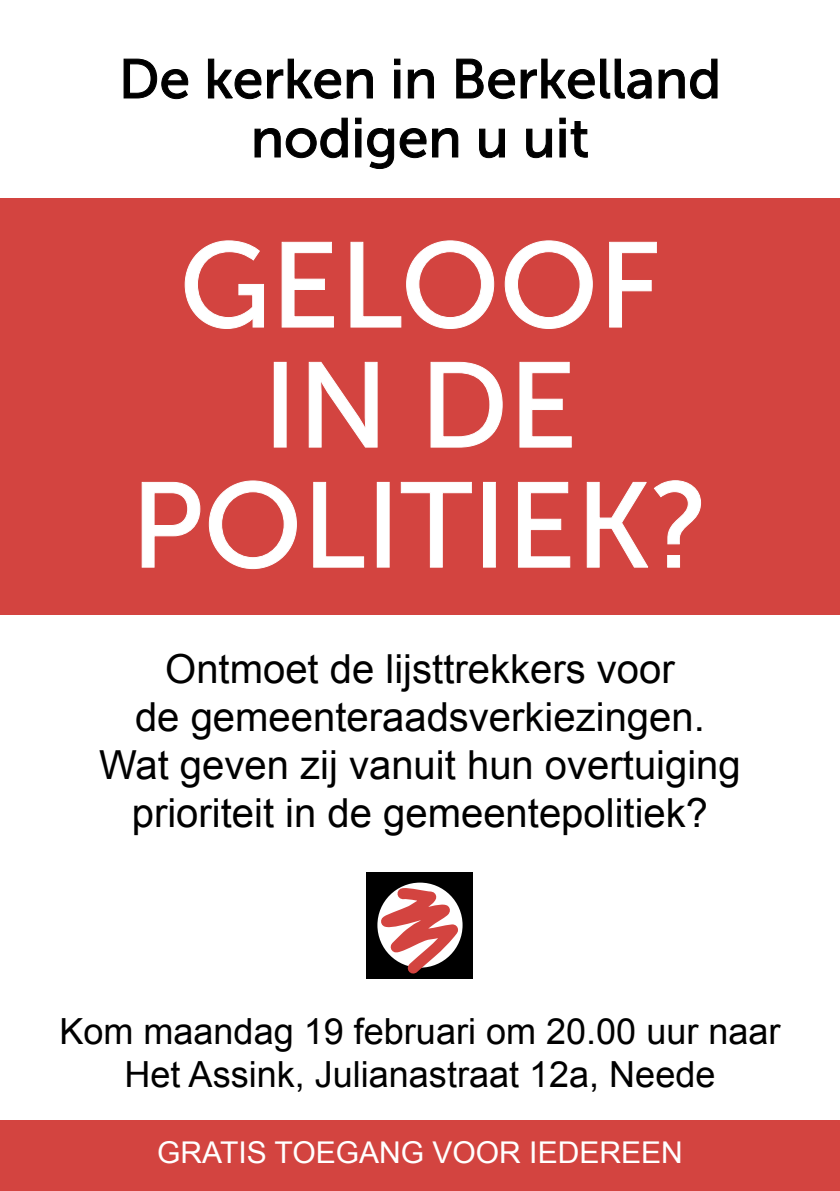
<style>
.page{position:relative;width:840px;height:1191px;background:#fff}
.page>*{position:absolute;margin:0;border:0;box-sizing:border-box;transform-origin:0 0}
.t1{font:120px/120px "Museo Sans 500";color:#fff;text-align:center}
.t2{font:55px/59px "Museo Sans 500";color:#000;text-align:center}
.t3{font:40px/48px "Arial";color:#000;text-align:center}
.t4{font:36px/43.2px "Arial";color:#000;text-align:center}
.t5{font:30px "Arial";color:#fff}
</style>
<div class="page">
<div style="left:0;top:198px;width:839px;height:416px;background:#d34440"></div>
<svg style="left:123px;top:58px;width:66px;height:42px"></svg>
<svg style="left:207px;top:58px;width:166px;height:42px"></svg>
<svg style="left:394px;top:59px;width:6px;height:6px"></svg>
<div style="left:394px;top:70px;width:6px;height:28px;border:1px solid #000"></div>
<svg style="left:407px;top:69px;width:27px;height:30px"></svg>
<svg style="left:456px;top:58px;width:195px;height:42px"></svg>
<svg style="left:658px;top:58px;width:59px;height:42px"></svg>
<svg style="left:254px;top:117px;width:94px;height:42px"></svg>
<svg style="left:355px;top:118px;width:103px;height:51px"></svg>
<svg style="left:479px;top:128px;width:26px;height:31px"></svg>
<svg style="left:526px;top:128px;width:26px;height:31px"></svg>
<svg style="left:559px;top:118px;width:29px;height:40px"></svg>
<svg style="left:184px;top:240px;width:80px;height:89px"></svg>
<svg style="left:281px;top:241px;width:53px;height:87px"></svg>
<svg style="left:350px;top:240px;width:144px;height:89px"></svg>
<svg style="left:504px;top:240px;width:89px;height:89px"></svg>
<svg style="left:609px;top:241px;width:48px;height:87px"></svg>
<div style="left:273px;top:362px;width:13px;height:85px;border:1px solid #fff"></div>
<svg style="left:308px;top:361px;width:70px;height:87px"></svg>
<svg style="left:430px;top:361px;width:73px;height:87px"></svg>
<svg style="left:519px;top:361px;width:53px;height:87px"></svg>
<svg style="left:141px;top:481px;width:60px;height:87px"></svg>
<svg style="left:208px;top:480px;width:89px;height:89px"></svg>
<svg style="left:313px;top:481px;width:51px;height:87px"></svg>
<div style="left:376px;top:482px;width:13px;height:85px;border:1px solid #fff"></div>
<svg style="left:400px;top:481px;width:72px;height:87px"></svg>
<div style="left:482px;top:482px;width:13px;height:85px;border:1px solid #fff"></div>
<svg style="left:518px;top:481px;width:52px;height:87px"></svg>
<svg style="left:586px;top:480px;width:115px;height:88px"></svg>
<div style="left:0;top:1120px;width:839px;height:71px;background:#d34440"></div>
<div style="left:366px;top:872px;width:107px;height:106px;background:#000"></div>
<svg style="left:366px;top:884px;width:107px;height:95px"></svg>
<h2 class="t2" style="left:119px;top:50px;width:603px">De kerken in Berkelland nodigen u uit</h2>
<h1 class="t1" style="left:131px;top:226px;width:580px">GELOOF<br>IN DE<br>POLITIEK?</h1>
<p class="t3" style="left:99px;top:646px;width:643px">Ontmoet de lijsttrekkers voor<br>de gemeenteraadsverkiezingen.<br>Wat geven zij vanuit hun overtuiging prioriteit in de gemeentepolitiek?</p>
<p class="t4" style="left:59px;top:1009px;width:722px">Kom maandag 19 februari om 20.00 uur naar<br>Het Assink, Julianastraat 12a, Neede</p>
<p class="t5" style="left:157px;top:1132px;width:201px">Gratis toegang</p>
<p class="t5" style="left:432px;top:1132px;width:247px">voor iedereen</p>
</div>
